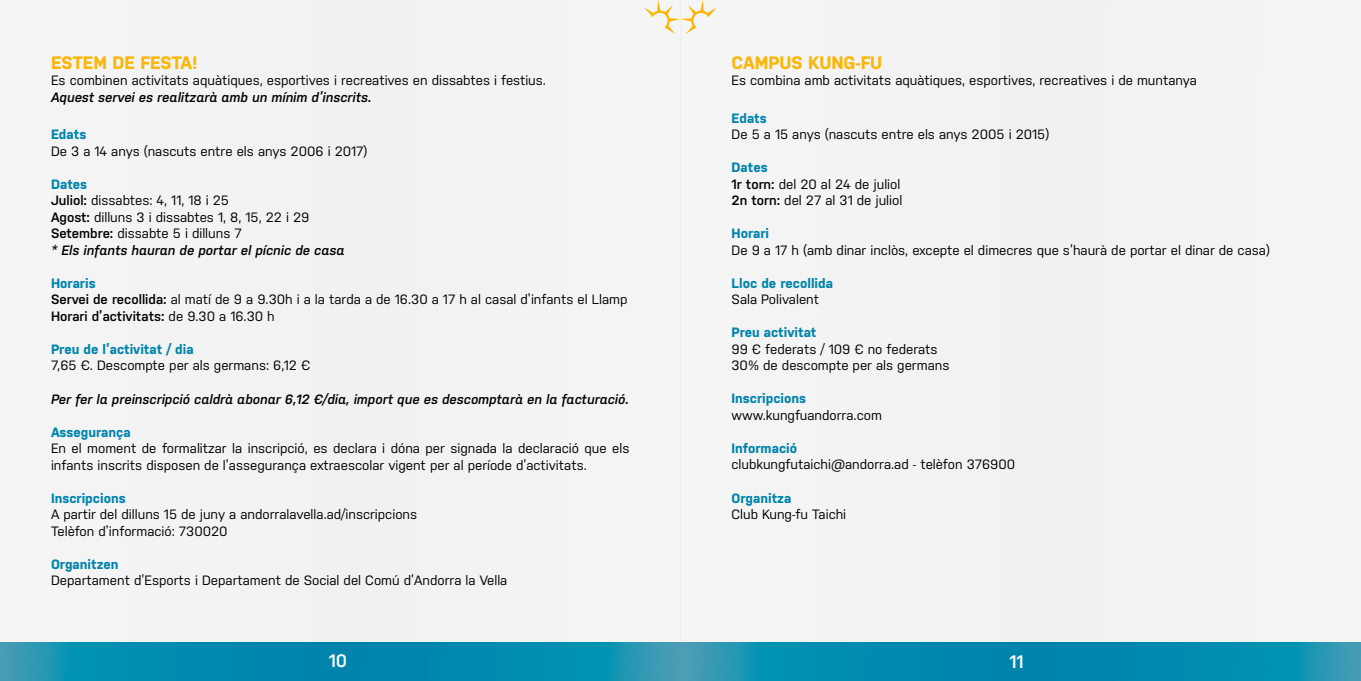
<style>
.page{position:relative;width:1361px;height:681px;background:#fff}
.page>*{position:absolute;margin:0;border:0;box-sizing:border-box;transform-origin:0 0}
.t1{font:700 18px "Nudista";color:#fab709}
.t2{font:600 18px "Nudista";color:#fff}
.t3{font:13.5px/16.5px "Nudista";color:#000}
.t4{font:700 13.5px "Nudista";color:#0084ac}
.t5{font:italic 600 13.5px "Nudista";color:#000}
.s1{font-weight:700;color:#0084ac}
.s2{font-weight:600}
.s3{font-weight:600;font-style:italic}
</style>
<div class="page">
<div style="left:680px;top:0;width:681px;height:680px;background:#f3f3f3"></div>
<svg style="left:680px;top:642px;width:681px;height:38px;background:#098daf"></svg>
<div style="left:0;top:0;width:680px;height:680px;background:#f3f3f3"></div>
<svg style="left:0;top:642px;width:680px;height:38px;background:#098daf"></svg>
<svg style="left:644px;top:0;width:73px;height:34px"></svg>
<h1 class="t1" style="left:51px;top:52px;width:148px">ESTEM DE FESTA!</h1>
<p class="t3" style="left:51px;top:72px;width:496px">Es combinen activitats aquàtiques, esportives i recreatives en dissabtes i festius.</p>
<p class="t5" style="left:51px;top:89px;width:322px">Aquest servei es realitzarà amb un mínim d’inscrits.</p>
<p class="t4" style="left:51px;top:127px;width:37px">Edats</p>
<p class="t3" style="left:51px;top:143px;width:318px">De 3 a 14 anys (nascuts entre els anys 2006 i 2017)</p>
<p class="t3" style="left:51px;top:176px;width:295px"><span class="s1">Dates<br></span><span class="s2">Juliol:</span> dissabtes: 4, 11, 18 i 25<br><span class="s2">Agost:</span> dilluns 3 i dissabtes 1, 8, 15, 22 i 29<br><span class="s2">Setembre:</span> dissabte 5 i dilluns 7<br><span class="s3">* Els infants hauran de portar el pícnic de casa</span></p>
<p class="t3" style="left:51px;top:275px;width:578px"><span class="s1">Horaris<br></span><span class="s2">Servei de recollida:</span> al matí de 9 a 9.30h i a la tarda a de 16.30 a 17 h al casal d’infants el Llamp<br><span class="s2">Horari d’activitats:</span> de 9.30 a 16.30 h</p>
<p class="t4" style="left:51px;top:341px;width:144px">Preu de l’activitat / dia</p>
<p class="t3" style="left:51px;top:357px;width:261px">7,65 €. Descompte per als germans: 6,12 €</p>
<p class="t5" style="left:51px;top:391px;width:579px">Per fer la preinscripció caldrà abonar 6,12 €/dia, import que es descomptarà en la facturació.</p>
<p class="t4" style="left:51px;top:424px;width:81px">Assegurança</p>
<p class="t3" style="left:51px;top:440px;width:580px">En el moment de formalitzar la inscripció, es declara i dóna per signada la declaració que els infants inscrits disposen de l’assegurança extraescolar vigent per al període d’activitats.</p>
<p class="t4" style="left:51px;top:490px;width:76px">Inscripcions</p>
<p class="t3" style="left:51px;top:506px;width:368px">A partir del dilluns 15 de juny a andorralavella.ad/inscripcions<br>Telèfon d’informació: 730020</p>
<p class="t4" style="left:51px;top:556px;width:69px">Organitzen</p>
<p class="t3" style="left:51px;top:572px;width:458px">Departament d’Esports i Departament de Social del Comú d’Andorra la Vella</p>
<h1 class="t1" style="left:731px;top:52px;width:152px">CAMPUS KUNG-FU</h1>
<p class="t3" style="left:731px;top:72px;width:467px">Es combina amb activitats aquàtiques, esportives, recreatives i de muntanya</p>
<p class="t4" style="left:731px;top:110px;width:37px">Edats</p>
<p class="t3" style="left:731px;top:126px;width:319px">De 5 a 15 anys (nascuts entre els anys 2005 i 2015)</p>
<p class="t3" style="left:731px;top:159px;width:172px"><span class="s1">Dates<br></span><span class="s2">1r torn:</span> del 20 al 24 de juliol<br><span class="s2">2n torn:</span> del 27 al 31 de juliol</p>
<p class="t4" style="left:731px;top:226px;width:39px">Horari</p>
<p class="t3" style="left:731px;top:241px;width:540px">De 9 a 17 h (amb dinar inclòs, excepte el dimecres que s’haurà de portar el dinar de casa)</p>
<p class="t4" style="left:731px;top:275px;width:103px">Lloc de recollida</p>
<p class="t3" style="left:731px;top:291px;width:89px">Sala Polivalent</p>
<p class="t4" style="left:731px;top:325px;width:87px">Preu activitat</p>
<p class="t3" style="left:731px;top:340px;width:219px">99 € federats / 109 € no federats<br>30% de descompte per als germans</p>
<p class="t4" style="left:731px;top:391px;width:76px">Inscripcions</p>
<p class="t3" style="left:731px;top:406px;width:152px">www.kungfuandorra.com</p>
<p class="t4" style="left:731px;top:440px;width:67px">Informació</p>
<p class="t3" style="left:731px;top:456px;width:285px">clubkungfutaichi@andorra.ad - telèfon 376900</p>
<p class="t4" style="left:731px;top:490px;width:61px">Organitza</p>
<p class="t3" style="left:731px;top:505px;width:116px">Club Kung-fu Taichi</p>
<h1 class="t2" style="left:329px;top:650px;width:20px">10</h1>
<h1 class="t2" style="left:1009px;top:650px;width:16px">11</h1>
</div>
